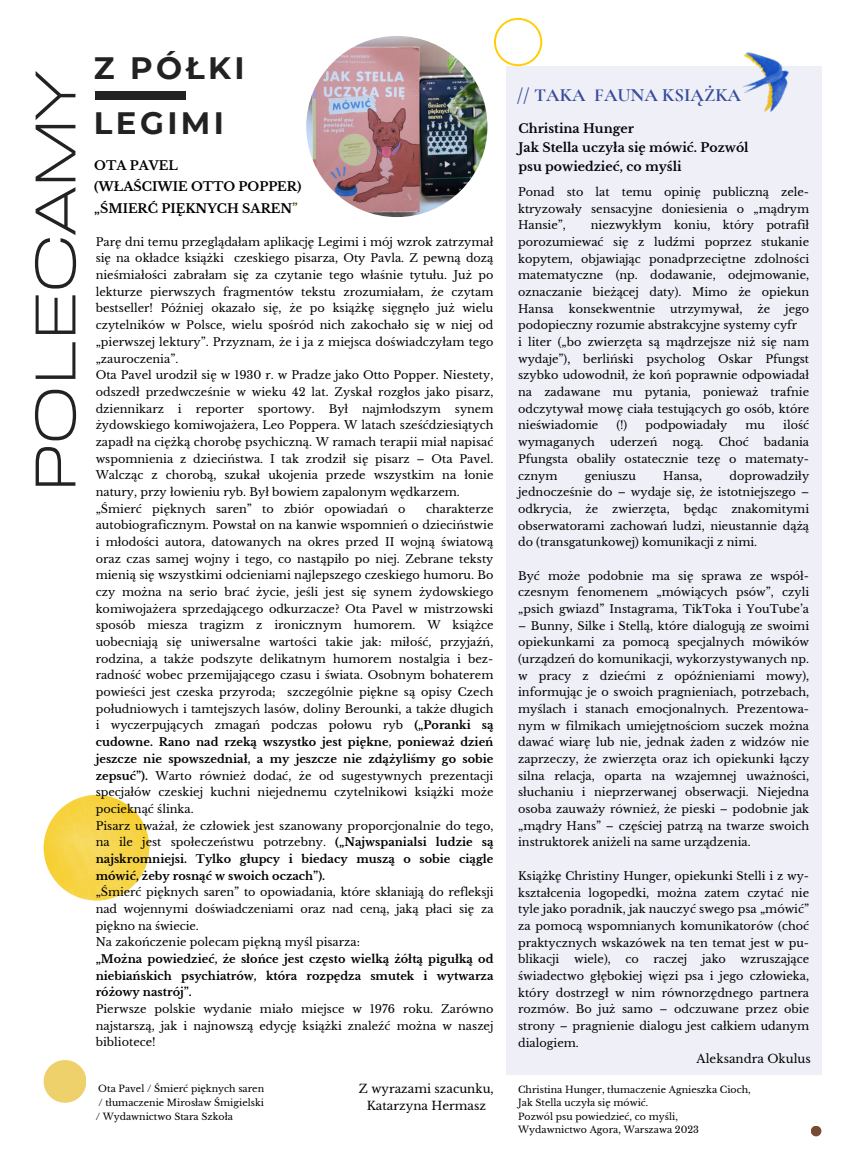
<style>
.page{position:relative;width:851px;height:1170px;background:#fff}
.page>*{position:absolute;margin:0;border:0;box-sizing:border-box;transform-origin:0 0}
.t1{font:66.38px "BD Sans";letter-spacing:-.04em;color:#222}
.t2{font:700 30.88px/54.4px "Montserrat";letter-spacing:.11em;color:#222}
.t3{font:700 18.75px "Cormorant Garamond";color:#3a4c9f}
.t4{font:700 12.5px/18.8px "Libre Baskerville";color:#000}
.t5{font:11.88px "Libre Baskerville";color:#000}
.t6{font:11.25px/16.6px "Libre Baskerville";color:#000;text-align:justify}
.t7{font:700 11.25px/16.6px "Libre Baskerville";color:#000;text-align:justify}
.t8{font:9.38px "Libre Baskerville";color:#000}
.s1{color:#544013}
.s2{font-weight:700}
.s3{font-weight:400}
</style>
<div class="page">
<div style="left:810px;top:1125px;width:11px;height:11px;background:#764b36;border-radius:50%"></div>
<svg style="left:44px;top:1060px;width:42px;height:42px"></svg>
<svg style="left:494px;top:18px;width:48px;height:48px"></svg>
<div style="left:96px;top:92px;width:90px;height:7px;background:#222"></div>
<img style="left:743px;top:52px;width:39px;height:14px">
<div style="left:506px;top:66px;width:315px;height:1008px;background:#eff0f7"></div>
<img style="left:306px;top:36px;width:181px;height:181px;border-radius:50%">
<img style="left:43px;top:794px;width:107px;height:107px">
<p class="t1" style="left:6px;top:494px;width:425px;rotate:-90deg">POLECAMY</p>
<p class="t2" style="left:94px;top:41px;width:152px">Z PÓŁKI<br>LEGIMI</p>
<p class="t4" style="left:94px;top:156px;width:85px">OTA PAVEL</p>
<p class="t4" style="left:94px;top:177px;width:208px">(WŁAŚCIWIE OTTO POPPER)</p>
<p class="t4" style="left:94px;top:199px;width:205px">„ŚMIERĆ PIĘKNYCH SAREN<span class="s1">”</span></p>
<p class="t6" style="left:96px;top:233px;width:399px">Parę dni temu przeglądałam aplikację Legimi i mój wzrok zatrzymał się na okładce książki czeskiego pisarza, Oty Pavla. Z pewną dozą nieśmiałości zabrałam się za czytanie tego właśnie tytułu. Już po lekturze pierwszych fragmentów tekstu zrozumiałam, że czytam bestseller! Później okazało się, że po książkę sięgnęło już wielu czytelników w Polsce, wielu spośród nich zakochało się w niej od „pierwszej lektury”. Przyznam, że i ja z miejsca doświadczyłam tego „zauroczenia”.</p>
<p class="t6" style="left:96px;top:367px;width:399px">Ota Pavel urodził się w 1930 r. w Pradze jako Otto Popper. Niestety, odszedł przedwcześnie w wieku 42 lat. Zyskał rozgłos jako pisarz, dziennikarz i reporter sportowy. Był najmłodszym synem żydowskiego komiwojażera, Leo Poppera. W latach sześćdziesiątych zapadł na ciężką chorobę psychiczną. W ramach terapii miał napisać wspomnienia z dzieciństwa. I tak zrodził się pisarz – Ota Pavel.<br>Walcząc z chorobą, szukał ukojenia przede wszystkim na łonie natury, przy łowieniu ryb. Był bowiem zapalonym wędkarzem.</p>
<p class="t6" style="left:96px;top:500px;width:311px">„Śmierć pięknych saren” to zbiór opowiadań o</p>
<p class="t6" style="left:96px;top:500px;width:399px;text-indent:330px">charakterze autobiograficznym. Powstał on na kanwie wspomnień o dzieciństwie i młodości autora, datowanych na okres przed II wojną światową oraz czas samej wojny i tego, co nastąpiło po niej. Zebrane teksty mienią się wszystkimi odcieniami najlepszego czeskiego humoru. Bo czy można na serio brać życie, jeśli jest się synem żydowskiego komiwojażera sprzedającego odkurzacze? Ota Pavel w mistrzowski sposób miesza tragizm z ironicznym humorem. W książce uobecniają się uniwersalne wartości takie jak: miłość, przyjaźń, rodzina, a także podszyte delikatnym humorem nostalgia i bez&shy;radność wobec przemijającego czasu i świata. Osobnym bohaterem powieści jest czeska przyroda; szczególnie piękne są opisy Czech południowych i tamtejszych lasów, doliny Berounki, a także długich i wyczerpujących zmagań podczas połowu ryb <span class="s2">(„Poranki są cudowne. Rano nad rzeką wszystko jest piękne, ponieważ dzień jeszcze nie spowszedniał, a my jeszcze nie zdążyliśmy go sobie zepsuć”).</span> Warto również dodać, że od sugestywnych prezentacji specjałów czeskiej kuchni niejednemu czytelnikowi książki może pocieknąć ślinka.</p>
<p class="t7" style="left:96px;top:817px;width:399px"><span class="s3">Pisarz uważał, że człowiek jest szanowany proporcjonalnie do tego, na ile jest społeczeństwu potrzebny.</span> („Najwspanialsi ludzie są najskromniejsi. Tylko głupcy i biedacy muszą o sobie ciągle mówić, żeby rosnąć w swoich oczach”).</p>
<p class="t6" style="left:96px;top:883px;width:399px">„Śmierć pięknych saren” to opowiadania, które skłaniają do refleksji nad wojennymi doświadczeniami oraz nad ceną, jaką płaci się za piękno na świecie.</p>
<p class="t6" style="left:96px;top:933px;width:266px">Na zakończenie polecam piękną myśl pisarza:</p>
<p class="t7" style="left:96px;top:950px;width:399px">„Można powiedzieć, że słońce jest często wielką żółtą pigułką od niebiańskich psychiatrów, która rozpędza smutek i wytwarza różowy nastrój”.</p>
<p class="t6" style="left:96px;top:1000px;width:399px">Pierwsze polskie wydanie miało miejsce w 1976 roku. Zarówno najstarszą, jak i najnowszą edycję książki znaleźć można w naszej bibliotece!</p>
<p class="t8" style="left:98px;top:1082px;width:167px">Ota Pavel / Śmierć pięknych saren</p>
<p class="t8" style="left:98px;top:1096px;width:167px">/ tłumaczenie Mirosław Śmigielski</p>
<p class="t8" style="left:96px;top:1110px;width:139px">/ Wydawnictwo Stara Szkoła</p>
<p class="t5" style="left:359px;top:1080px;width:136px">Z wyrazami szacunku,</p>
<p class="t5" style="left:366px;top:1097px;width:121px">Katarzyna Hermasz</p>
<p class="t3" style="left:516px;top:84px;width:226px">// TAKA FAUNA KSIĄŻKA</p>
<p class="t4" style="left:518px;top:119px;width:117px">Christina Hunger</p>
<p class="t4" style="left:518px;top:138px;width:232px">Jak Stella uczyła się mówić. Pozwól psu powiedzieć, co myśli</p>
<p class="t6" style="left:518px;top:184px;width:292px">Ponad sto lat temu opinię publiczną zele&shy;ktryzowały sensacyjne doniesienia o „mądrym Hansie”,</p>
<p class="t6" style="left:518px;top:217px;width:292px;text-indent:73px">niezwykłym koniu, który potrafił porozumiewać się z ludźmi poprzez stukanie kopytem, objawiając ponadprzeciętne zdolności matematyczne (np. dodawanie, odejmowanie, oznaczanie bieżącej daty). Mimo że opiekun Hansa</p>
<p class="t6" style="left:568px;top:300px;width:88px">konsekwentnie</p>
<p class="t6" style="left:670px;top:300px;width:74px">utrzymywał,</p>
<p class="t6" style="left:757px;top:300px;width:14px">że</p>
<p class="t6" style="left:518px;top:300px;width:292px;text-indent:267px">jego podopieczny rozumie abstrakcyjne systemy cyfr</p>
<p class="t6" style="left:518px;top:334px;width:292px">i liter („bo zwierzęta są mądrzejsze niż się nam wydaje”), berliński psycholog Oskar Pfungst szybko udowodnił, że koń poprawnie odpowiadał na zadawane mu pytania, ponieważ trafnie odczytywał mowę ciała testujących go osób, które nieświadomie</p>
<p class="t6" style="left:616px;top:417px;width:12px">(!)</p>
<p class="t6" style="left:645px;top:417px;width:83px">podpowiadały</p>
<p class="t6" style="left:745px;top:417px;width:21px">mu</p>
<p class="t6" style="left:783px;top:417px;width:27px">ilość</p>
<p class="t6" style="left:518px;top:434px;width:78px">wymaganych</p>
<p class="t6" style="left:610px;top:434px;width:49px">uderzeń</p>
<p class="t6" style="left:672px;top:434px;width:33px">nogą.</p>
<p class="t6" style="left:718px;top:434px;width:32px">Choć</p>
<p class="t6" style="left:518px;top:434px;width:292px;text-indent:246px">badania Pfungsta obaliły ostatecznie tezę o matematy&shy;cznym</p>
<p class="t6" style="left:518px;top:467px;width:292px;text-indent:211px">doprowadziły jednocześnie do – wydaje się, że istotniejszego – odkrycia, że zwierzęta, będąc znakomitymi obserwatorami zachowań ludzi, nieustannie dążą do (transgatunkowej) komunikacji z nimi.</p>
<p class="t6" style="left:518px;top:567px;width:292px">Być może podobnie ma się sprawa ze współ&shy;czesnym fenomenem „mówiących psów”, czyli „psich gwiazd” Instagrama, TikToka i YouTube’a</p>
<p class="t6" style="left:518px;top:617px;width:292px">– Bunny, Silke i Stellą, które dialogują ze swoimi opiekunkami za pomocą specjalnych mówików (urządzeń do komunikacji, wykorzystywanych np. w pracy z dziećmi z opóźnieniami mowy), informując je o swoich pragnieniach, potrzebach, myślach i stanach emocjonalnych. Prezentowa&shy;nym w filmikach umiejętnościom suczek można dawać wiarę lub nie, jednak żaden z widzów nie zaprzeczy, że zwierzęta oraz ich opiekunki łączy silna relacja, oparta na wzajemnej uważności, słuchaniu i nieprzerwanej obserwacji. Niejedna osoba zauważy również, że pieski – podobnie jak „mądry Hans” – częściej patrzą na twarze swoich instruktorek aniżeli na same urządzenia.</p>
<p class="t6" style="left:518px;top:867px;width:292px">Książkę Christiny Hunger, opiekunki Stelli i z wy&shy;kształcenia logopedki, można zatem czytać nie tyle jako poradnik, jak nauczyć swego psa „mówić” za pomocą wspomnianych komunikatorów (choć praktycznych wskazówek na ten temat jest w pu&shy;blikacji</p>
<p class="t6" style="left:584px;top:467px;width:53px">geniuszu</p>
<p class="t6" style="left:663px;top:467px;width:40px">Hansa,</p>
<p class="t6" style="left:574px;top:950px;width:38px">wiele),</p>
<p class="t6" style="left:625px;top:950px;width:15px">co</p>
<p class="t6" style="left:653px;top:950px;width:35px">raczej</p>
<p class="t6" style="left:701px;top:950px;width:25px">jako</p>
<p class="t6" style="left:518px;top:950px;width:292px;text-indent:222px">wzruszające świadectwo głębokiej więzi psa i jego człowieka, który dostrzegł w nim równorzędnego partnera rozmów. Bo już samo – odczuwane przez obie strony – pragnienie dialogu jest całkiem udanym dialogiem.</p>
<p class="t8" style="left:518px;top:1083px;width:234px">Christina Hunger, tłumaczenie Agnieszka Cioch,</p>
<p class="t8" style="left:518px;top:1096px;width:132px">Jak Stella uczyła się mówić.</p>
<p class="t8" style="left:518px;top:1110px;width:161px">Pozwól psu powiedzieć, co myśli,</p>
<p class="t8" style="left:518px;top:1123px;width:182px">Wydawnictwo Agora, Warszawa 2023</p>
<p class="t5" style="left:696px;top:1051px;width:116px">Aleksandra Okulus</p>
</div>
